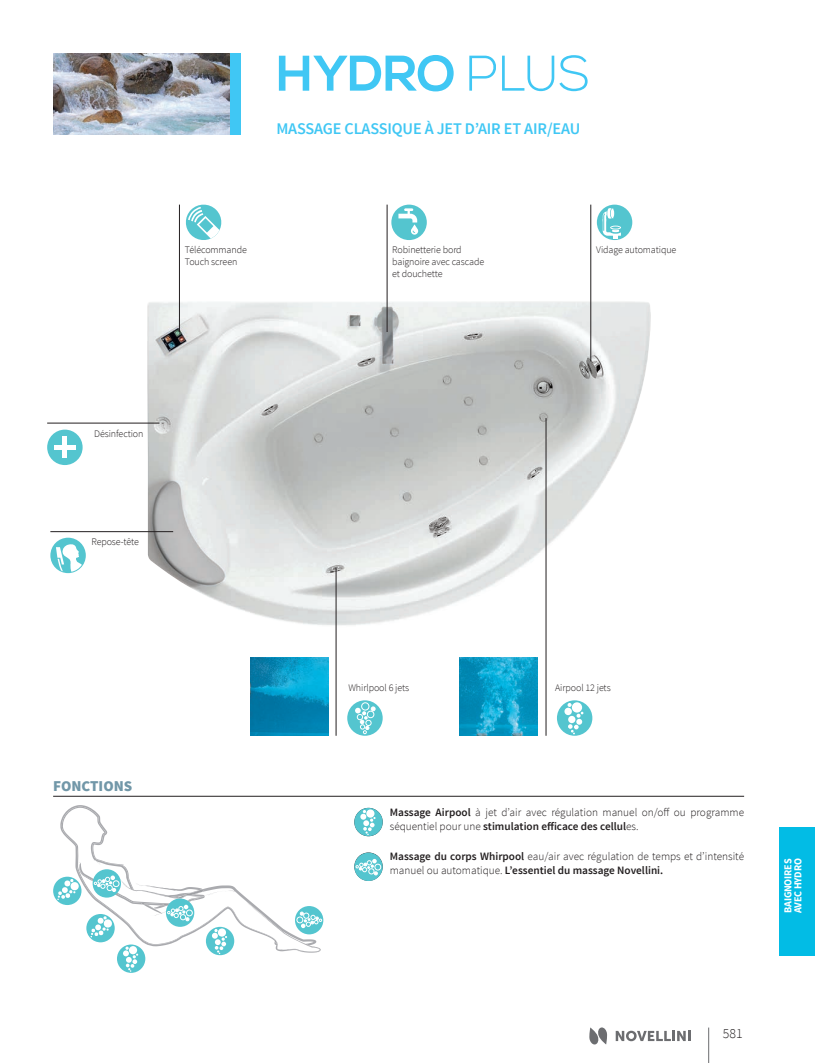
<style>
.page{position:relative;width:815px;height:1063px;background:#fff}
.page>*{position:absolute;margin:0;border:0;box-sizing:border-box;transform-origin:0 0}
.t1{font:700 50px "Nexa";color:#40c7f4}
.t2{font:600 16.25px "Source Sans Pro";letter-spacing:-.01em;color:#40c7f4}
.t3{font:900 15px "Source Sans Pro";color:#7197a8}
.t4{font:300 13.75px "Source Sans Pro";color:#231f20}
.t5{font:300 11.25px/13.5px "Source Sans Pro";color:#231f20}
.t6{font:700 10.62px/10px "Source Sans Pro";letter-spacing:-.02em;color:#fff;scale:.96 1}
.t7{font:300 10px/11.9px "Source Sans Pro";letter-spacing:-.01em;color:#231f20}
.s1{font-weight:300}
.s2{font-weight:600}
</style>
<div class="page">
<img style="left:147px;top:301px;width:504px;height:326px">
<hr style="left:53px;top:796px;width:691px;height:1px;background:#231f20">
<svg style="left:60px;top:807px;width:48px;height:53px"></svg>
<svg style="left:354px;top:852px;width:29px;height:29px"></svg>
<div style="left:354px;top:808px;width:29px;height:28px;background:#54c5cf;border-radius:50%"></div>
<svg style="left:360px;top:810px;width:16px;height:25px"></svg>
<div style="left:354px;top:853px;width:29px;height:28px;background:#54c5cf;border-radius:50%"></div>
<svg style="left:356px;top:859px;width:25px;height:16px"></svg>
<div style="left:53px;top:877px;width:28px;height:28px;background:#54c5cf;border-radius:50%"></div>
<svg style="left:57px;top:860px;width:265px;height:112px"></svg>
<img style="left:53px;top:53px;width:177px;height:82px">
<div style="left:230px;top:53px;width:11px;height:82px;background:#40c7f4"></div>
<div style="left:391px;top:205px;width:36px;height:35px;background:#54c5cf;border-radius:50%"></div>
<svg style="left:398px;top:208px;width:20px;height:27px"></svg>
<div style="left:597px;top:205px;width:35px;height:35px;background:#54c5cf;border-radius:50%"></div>
<svg style="left:603px;top:208px;width:18px;height:31px"></svg>
<div style="left:47px;top:430px;width:36px;height:35px;background:#54c5cf;border-radius:50%"></div>
<div style="left:54px;top:445px;width:21px;height:5px;background:#fff"></div>
<hr style="left:63px;top:437px;width:4px;height:21px;background:#fff">
<hr style="left:546px;top:418px;width:1px;height:318px;background:#231f20">
<div style="left:557px;top:700px;width:35px;height:36px;background:#54c5cf;border-radius:50%"></div>
<div style="left:564px;top:708px;width:8px;height:7px;background:#fff;border-radius:50%"></div>
<svg style="left:568px;top:703px;width:15px;height:31px"></svg>
<img style="left:460px;top:658px;width:78px;height:78px">
<div style="left:347px;top:700px;width:36px;height:36px;background:#54c5cf;border-radius:50%"></div>
<svg style="left:355px;top:707px;width:20px;height:27px"></svg>
<div style="left:361px;top:702px;width:8px;height:8px;border:1px solid #fff;border-radius:50%"></div>
<div style="left:367px;top:711px;width:7px;height:7px;border:1px solid #fff;border-radius:50%"></div>
<img style="left:250px;top:658px;width:78px;height:78px">
<hr style="left:47px;top:423px;width:113px;height:1px;background:#231f20">
<hr style="left:336px;top:567px;width:1px;height:169px;background:#231f20">
<hr style="left:179px;top:205px;width:1px;height:127px;background:#231f20">
<hr style="left:387px;top:205px;width:1px;height:127px;background:#231f20">
<svg style="left:186px;top:205px;width:35px;height:35px"></svg>
<hr style="left:591px;top:205px;width:1px;height:156px;background:#231f20">
<div style="left:50px;top:538px;width:36px;height:35px;background:#54c5cf;border-radius:50%"></div>
<svg style="left:56px;top:544px;width:29px;height:28px"></svg>
<hr style="left:50px;top:531px;width:123px;height:1px;background:#231f20">
<hr style="left:708px;top:1028px;width:1px;height:35px;background:#6c6d70">
<svg style="left:616px;top:1031px;width:75px;height:10px"></svg>
<svg style="left:589px;top:1027px;width:18px;height:18px"></svg>
<div style="left:780px;top:827px;width:35px;height:129px;background:#02bce5"></div>
<h1 class="t1" style="left:276px;top:45px;width:315px">HYDRO <span class="s1">PLUS</span></h1>
<h2 class="t2" style="left:276px;top:119px;width:305px">MASSAGE CLASSIQUE À JET D’AIR ET AIR/EAU</h2>
<p class="t7" style="left:185px;top:244px;width:63px">Télécommande<br>Touch screen</p>
<p class="t7" style="left:392px;top:244px;width:93px">Robinetterie bord baignoire avec cascade et douchette</p>
<p class="t7" style="left:596px;top:244px;width:82px">Vidage automatique</p>
<p class="t7" style="left:94px;top:428px;width:51px">Désinfection</p>
<p class="t7" style="left:91px;top:536px;width:49px">Repose-tête</p>
<h3 class="t3" style="left:53px;top:776px;width:81px">FONCTIONS</h3>
<p class="t7" style="left:348px;top:681px;width:62px">Whirlpool 6 jets</p>
<p class="t7" style="left:555px;top:681px;width:57px">Airpool 12 jets</p>
<p class="t5" style="left:390px;top:806px;width:356px"><span class="s2">Massage Airpool</span> à jet d’air avec régulation manuel on/off ou programme séquentiel pour une <span class="s2">stimulation efficace des cellul</span>es.</p>
<p class="t5" style="left:390px;top:850px;width:356px"><span class="s2">Massage du corps Whirpool</span> eau/air avec régulation de temps et d’intensité manuel ou automatique. <span class="s2">L’essentiel du massage Novellini.</span></p>
<p class="t6" style="left:783px;top:913px;width:59px;rotate:-90deg">BAIGNOIRES<br>AVEC HYDRO</p>
<p class="t4" style="left:723px;top:1025px;width:21px">581</p>
</div>
